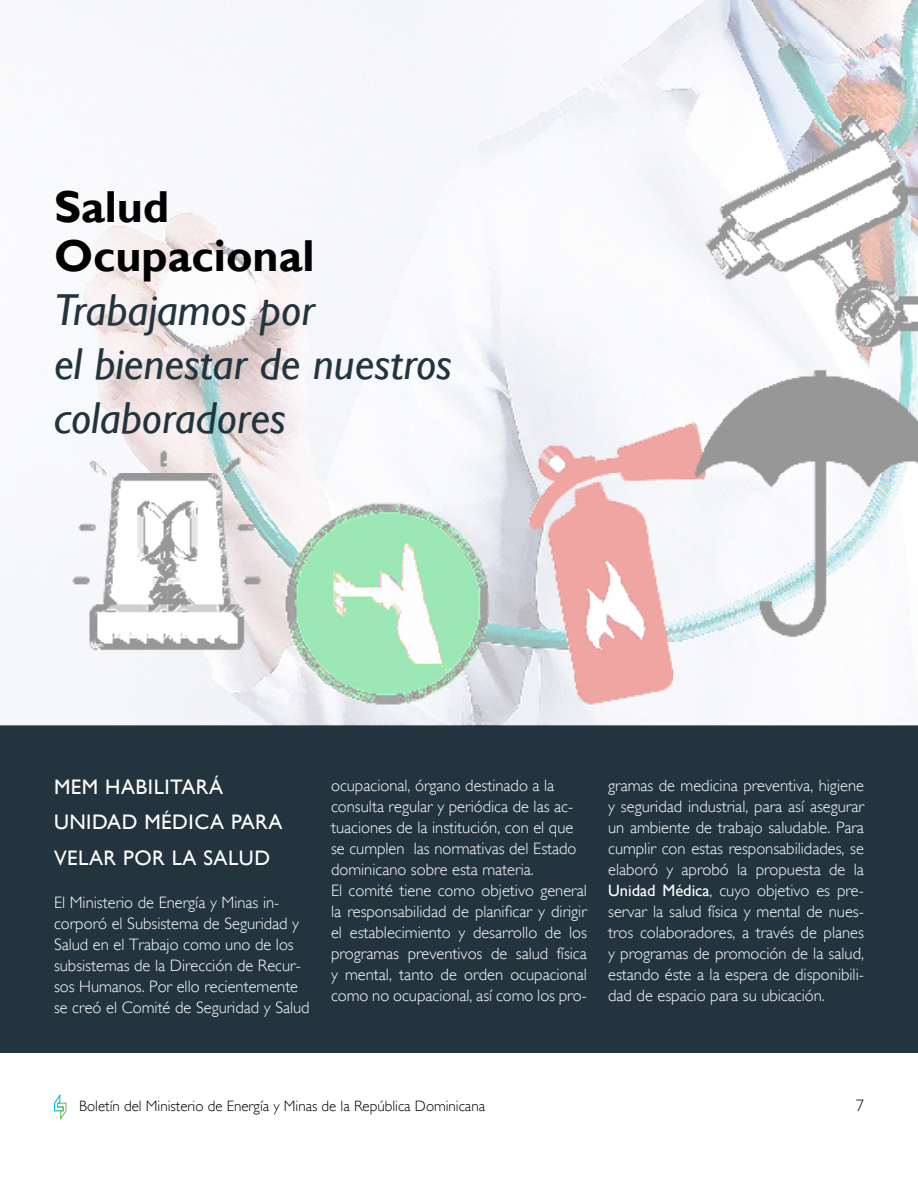
<style>
.page{position:relative;width:918px;height:1188px;background:#fff}
.page>*{position:absolute;margin:0;border:0;box-sizing:border-box;transform-origin:0 0}
.t1{font:italic 44.7px/54px "Gill Sans";color:#23343e}
.t2{font:700 44.7px/49.3px "Gill Sans";color:#000}
.t3{font:21px/36px "Gill Sans";letter-spacing:.025em;color:#fff}
.t4{font:300 16.5px/21px "Gill Sans";color:#fff}
.t5{font:300 16.5px "Gill Sans";color:#000}
.t6{font:300 15px "Gill Sans";color:#000}
.s1{font-weight:400}
</style>
<div class="page">
<svg style="left:54px;top:1094px;width:13px;height:26px"></svg>
<div style="left:0;top:725px;width:918px;height:328px;background:#23343e"></div>
<img style="left:5px;top:0;width:913px;height:725px">
<h1 class="t2" style="left:54px;top:184px;width:262px">Salud<br>Ocupacional</h1>
<h1 class="t1" style="left:54px;top:283px;width:400px">Trabajamos por<br>el bienestar de nuestros colaboradores</h1>
<p class="t3" style="left:54px;top:769px;width:230px">MEM HABILITARÁ<br>UNIDAD MÉDICA PARA<br>VELAR POR LA SALUD</p>
<p class="t4" style="left:54px;top:891px;width:257px">El Ministerio de Energía y Minas in&shy;corporó el Subsistema de Seguridad y Salud en el Trabajo como uno de los subsistemas de la Dirección de Recur&shy;sos Humanos. Por ello recientemente se creó el Comité de Seguridad y Salud</p>
<p class="t4" style="left:331px;top:774px;width:257px">ocupacional, órgano destinado a la consulta regular y periódica de las ac&shy;tuaciones de la institución, con el que se cumplen las normativas del Estado dominicano sobre esta materia.<br>El comité tiene como objetivo general la responsabilidad de planificar y dirigir el establecimiento y desarrollo de los programas preventivos de salud física y mental, tanto de orden ocupacional como no ocupacional, así como los pro-</p>
<p class="t4" style="left:608px;top:775px;width:257px;text-align:justify">gramas de medicina preventiva, higiene y seguridad industrial, para así asegurar un ambiente de trabajo saludable. Para cumplir con estas responsabilidades, se elaboró y aprobó la propuesta de la <span class="s1">Unidad Médica</span>, cuyo objetivo es pre&shy;servar la salud física y mental de nues&shy;tros colaboradores, a través de planes y programas de promoción de la salud, estando éste a la espera de disponibili&shy;dad de espacio para su ubicación.</p>
<p class="t6" style="left:79px;top:1097px;width:408px">Boletín del Ministerio de Energía y Minas de la República Dominicana</p>
<p class="t5" style="left:856px;top:1096px;width:10px">7</p>
</div>
